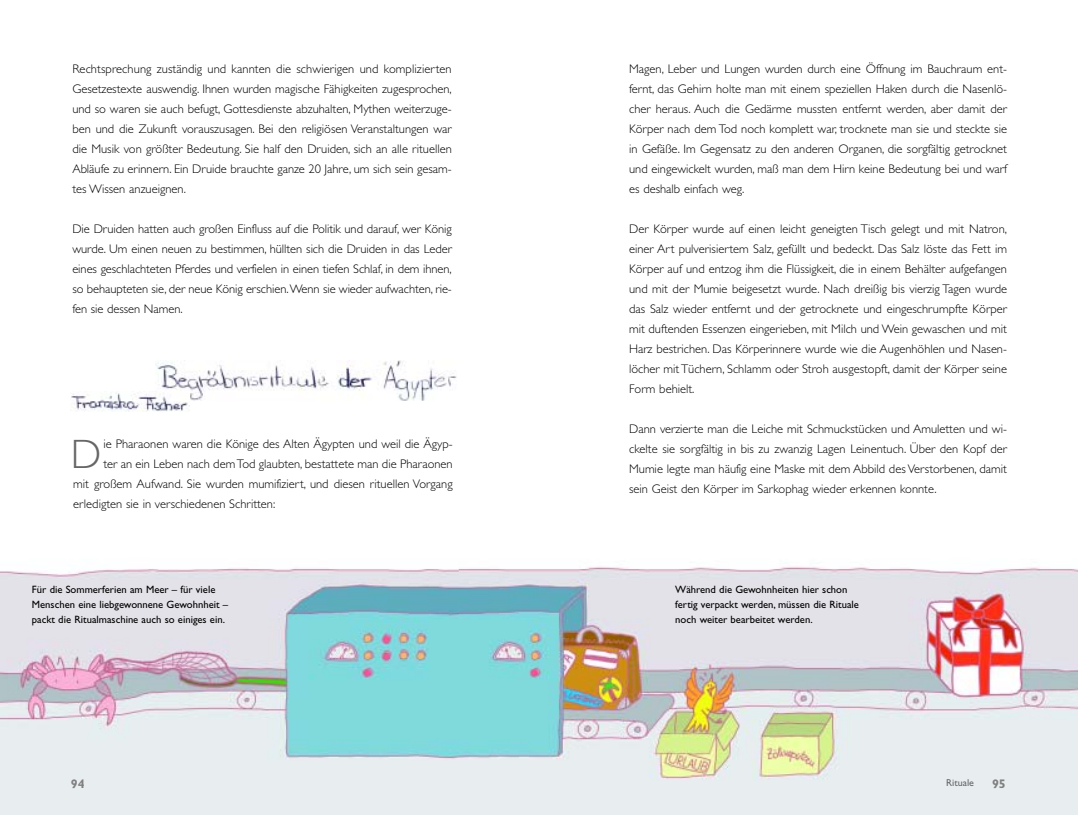
<style>
.page{position:relative;width:1078px;height:815px;background:#fff}
.page>*{position:absolute;margin:0;border:0;box-sizing:border-box;transform-origin:0 0}
.t1{font:300 41.25px "Gill Sans";color:#666}
.t2{font:300 12.5px/20px "Gill Sans";color:#000;text-align:justify}
.t3{font:700 12.5px "Gill Sans";color:#808080}
.t4{font:10.62px/15px "Gill Sans";color:#000}
.t5{font:10px "Gill Sans";color:#666}
</style>
<div class="page">
<img style="left:0;top:566px;width:1076px;height:249px">
<img style="left:156px;top:360px;width:301px;height:41px">
<img style="left:71px;top:392px;width:118px;height:20px">
<p class="t2" style="left:72px;top:61px;width:381px">Rechtsprechung zuständig und kannten die schwierigen und komplizierten Gesetzestexte auswendig. Ihnen wurden magische Fähigkeiten zugesprochen, und so waren sie auch befugt, Gottesdienste abzuhalten, Mythen weiterzuge&shy;ben und die Zukunft vorauszusagen. Bei den religiösen Veranstaltungen war die Musik von größter Bedeutung. Sie half den Druiden, sich an alle rituellen Abläufe zu erinnern. Ein Druide brauchte ganze 20 Jahre, um sich sein gesam&shy;tes Wissen anzueignen.</p>
<p class="t2" style="left:72px;top:221px;width:381px">Die Druiden hatten auch großen Einfluss auf die Politik und darauf, wer König wurde. Um einen neuen zu bestimmen, hüllten sich die Druiden in das Leder eines geschlachteten Pferdes und verfielen in einen tiefen Schlaf, in dem ihnen, so behaupteten sie, der neue König erschien.Wenn sie wieder aufwachten, rie&shy;fen sie dessen Namen.</p>
<p class="t2" style="left:103px;top:436px;width:350px">ie Pharaonen waren die Könige des Alten Ägypten und weil die Ägyp-</p>
<p class="t2" style="left:103px;top:456px;width:351px">ter an ein Leben nach dem Tod glaubten, bestattete man die Pharaonen</p>
<p class="t2" style="left:73px;top:476px;width:381px">mit großem Aufwand. Sie wurden mumifiziert, und diesen rituellen Vorgang</p>
<p class="t2" style="left:73px;top:496px;width:203px">erledigten sie in verschiedenen Schritten:</p>
<h1 class="t1" style="left:71px;top:440px;width:32px">D</h1>
<p class="t4" style="left:32px;top:583px;width:198px">Für die Sommerferien am Meer – für viele<br>Menschen eine liebgewonnene Gewohnheit – packt die Ritualmaschine auch so einiges ein.</p>
<p class="t2" style="left:629px;top:61px;width:379px">Magen, Leber und Lungen wurden durch eine Öffnung im Bauchraum ent&shy;fernt, das Gehirn holte man mit einem speziellen Haken durch die Nasenlö&shy;cher heraus. Auch die Gedärme mussten entfernt werden, aber damit der Körper nach dem Tod noch komplett war, trocknete man sie und steckte sie in Gefäße. Im Gegensatz zu den anderen Organen, die sorgfältig getrocknet und eingewickelt wurden, maß man dem Hirn keine Bedeutung bei und warf es deshalb einfach weg.</p>
<p class="t2" style="left:629px;top:221px;width:379px">Der Körper wurde auf einen leicht geneigten Tisch gelegt und mit Natron, einer Art pulverisiertem Salz, gefüllt und bedeckt. Das Salz löste das Fett im Körper auf und entzog ihm die Flüssigkeit, die in einem Behälter aufgefangen und mit der Mumie beigesetzt wurde. Nach dreißig bis vierzig Tagen wurde das Salz wieder entfernt und der getrocknete und eingeschrumpfte Körper mit duftenden Essenzen eingerieben, mit Milch und Wein gewaschen und mit Harz bestrichen. Das Körperinnere wurde wie die Augenhöhlen und Nasen&shy;löcher mit Tüchern, Schlamm oder Stroh ausgestopft, damit der Körper seine Form behielt.</p>
<p class="t2" style="left:629px;top:421px;width:379px">Dann verzierte man die Leiche mit Schmuckstücken und Amuletten und wi&shy;ckelte sie sorgfältig in bis zu zwanzig Lagen Leinentuch. Über den Kopf der Mumie legte man häufig eine Maske mit dem Abbild des Verstorbenen, damit sein Geist den Körper im Sarkophag wieder erkennen konnte.</p>
<p class="t4" style="left:675px;top:584px;width:185px">Während die Gewohnheiten hier schon fertig verpackt werden, müssen die Rituale noch weiter bearbeitet werden.</p>
<p class="t3" style="left:71px;top:779px;width:15px">94</p>
<p class="t5" style="left:945px;top:779px;width:29px">Rituale</p>
<p class="t3" style="left:991px;top:779px;width:15px">95</p>
</div>
